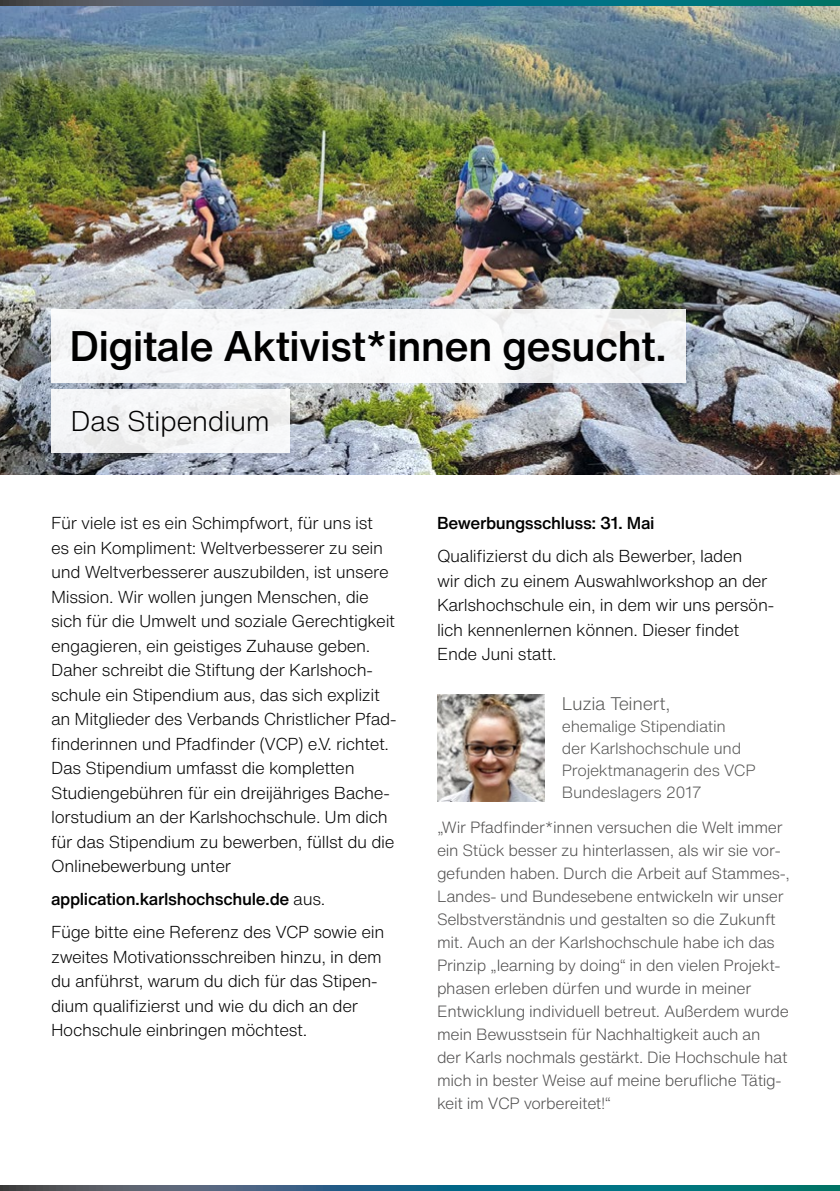
<style>
.page{position:relative;width:840px;height:1191px;background:#fff}
.page>*{position:absolute;margin:0;border:0;box-sizing:border-box;transform-origin:0 0}
.t1{font:500 42px "Helvetica Now Text";letter-spacing:-.02em;color:#000}
.t2{font:300 28px "Helvetica Now Text";letter-spacing:-.02em;color:#000}
.t3{font:300 18px "Helvetica Now Text";letter-spacing:-.02em;color:#575756}
.t4{font:300 17px/24.4px "Helvetica Now Text";letter-spacing:-.02em;color:#000}
.t5{font:500 17px "Helvetica Now Text";letter-spacing:-.02em;color:#000}
.t6{font:300 16px/23px "Helvetica Now Text";letter-spacing:-.02em;color:#504f4f}
.t7{font:300 16px/22px "Helvetica Now Text";letter-spacing:-.02em;color:#575756}
.s1{font-weight:500}
</style>
<div class="page">
<img style="left:0;top:6px;width:839px;height:468px">
<svg style="left:0;top:0;width:839px;height:6px;background:#226679"></svg>
<svg style="left:0;top:1185px;width:839px;height:6px;background:#226679"></svg>
<div style="left:51px;top:309px;width:634px;height:73px;background:#f7f8f9"></div>
<div style="left:51px;top:389px;width:239px;height:63px;background:#f3f4f5"></div>
<img style="left:437px;top:694px;width:107px;height:107px">
<h1 class="t1" style="left:70px;top:315px;width:598px">Digitale Aktivist*innen gesucht.</h1>
<h2 class="t2" style="left:71px;top:400px;width:201px">Das Stipendium</h2>
<p class="t4" style="left:51px;top:510px;width:346px">Für viele ist es ein Schimpfwort, für uns ist<br>es ein Kompliment: Weltverbesserer zu sein und Weltverbesserer auszubilden, ist unsere Mission. Wir wollen jungen Menschen, die sich für die Umwelt und soziale Gerechtigkeit engagieren, ein geistiges Zuhause geben.<br>Daher schreibt die Stiftung der Karlshoch&shy;schule ein Stipendium aus, das sich explizit an Mitglieder des Verbands Christlicher Pfad&shy;finderinnen und Pfadfinder (VCP) e.V. richtet.<br>Das Stipendium umfasst die kompletten Studiengebühren für ein dreijähriges Bache&shy;lorstudium an der Karlshochschule. Um dich für das Stipendium zu bewerben, füllst du die Onlinebewerbung unter</p>
<p class="t4" style="left:51px;top:882px;width:334px;line-height:33px"><span class="s1">application.karlshochschule.de</span> aus.<br>Füge bitte eine Referenz des VCP sowie ein</p>
<p class="t4" style="left:51px;top:943px;width:332px">zweites Motivationsschreiben hinzu, in dem du anführst, warum du dich für das Stipen&shy;dium qualifizierst und wie du dich an der Hochschule einbringen möchtest.</p>
<p class="t5" style="left:437px;top:510px;width:219px">Bewerbungsschluss: 31. Mai</p>
<p class="t4" style="left:437px;top:543px;width:338px">Qualifizierst du dich als Bewerber, laden<br>wir dich zu einem Auswahlworkshop an der Karlshochschule ein, in dem wir uns persön&shy;lich kennenlernen können. Dieser findet Ende Juni statt.</p>
<p class="t3" style="left:561px;top:690px;width:110px">Luzia Teinert,</p>
<p class="t7" style="left:561px;top:715px;width:195px">ehemalige Stipendiatin<br>der Karlshochschule und<br>Projektmanagerin des VCP<br>Bundeslagers 2017</p>
<p class="t6" style="left:437px;top:815px;width:354px">„Wir Pfadfinder*innen versuchen die Welt immer ein Stück besser zu hinterlassen, als wir sie vor&shy;gefunden haben. Durch die Arbeit auf Stammes-, Landes- und Bundesebene entwickeln wir unser Selbstverständnis und gestalten so die Zukunft mit. Auch an der Karlshochschule habe ich das Prinzip „learning by doing“ in den vielen Projekt&shy;phasen erleben dürfen und wurde in meiner Entwicklung individuell betreut. Außerdem wurde mein Bewusstsein für Nachhaltigkeit auch an<br>der Karls nochmals gestärkt. Die Hochschule hat mich in bester Weise auf meine berufliche Tätig&shy;keit im VCP vorbereitet!“</p>
</div>
